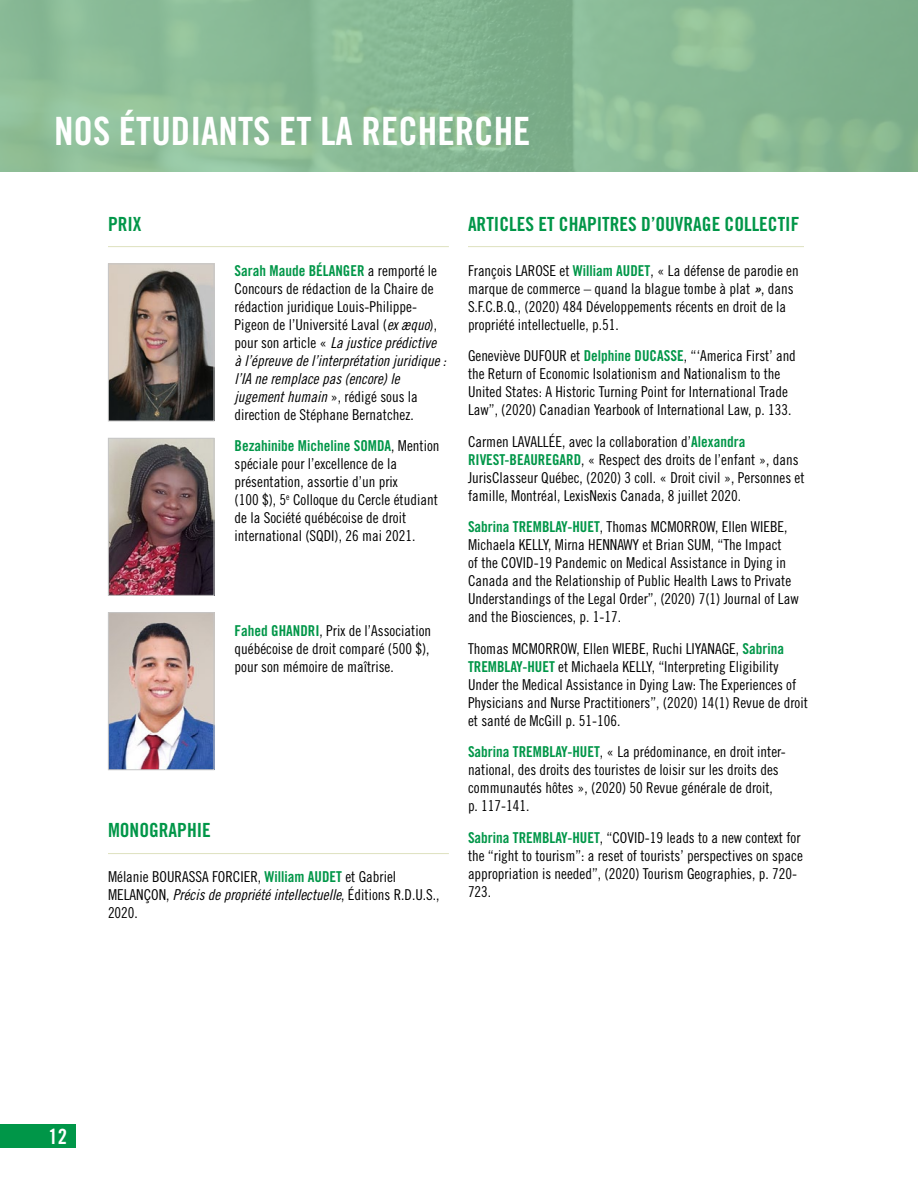
<style>
.page{position:relative;width:918px;height:1188px;background:#fff}
.page>*{position:absolute;margin:0;border:0;box-sizing:border-box;transform-origin:0 0}
.t1{font:39px "Trade Gothic Bold Cond Twenty";color:#fff}
.t2{font:21px "Trade Gothic Bold Cond Twenty";color:#fff}
.t3{font:19.5px "Trade Gothic Bold Cond Twenty";color:#009648}
.t4{font:15px/18px "Trade Gothic Cond Eighteen";color:#000}
.t5{font:15px/18px "Trade Gothic Cond Eighteen Obl";color:#000}
.t6{font:15px "Trade Gothic Bold Cond Twenty";color:#009648}
.s1{font-family:"Trade Gothic Cond Eighteen";color:#000}
.s2{font-family:"Trade Gothic Cond Eighteen Obl"}
.s3{font-family:"Trade Gothic Cond Eighteen"}
.s4{font-family:"Trade Gothic Bold Cond Twenty";color:#009648}
.s5{font-family:"Trade Gothic Bold Cond Twenty Obl"}
</style>
<div class="page">
<div style="left:0;top:1124px;width:76px;height:24px;background:#009648"></div>
<svg style="left:0;top:0;width:918px;height:172px;background:#88b994"></svg>
<hr style="left:108px;top:246px;width:341px;height:1px;background:#d8dcb3">
<hr style="left:468px;top:246px;width:336px;height:1px;background:#d8dcb3">
<hr style="left:108px;top:853px;width:341px;height:1px;background:#d8dcb3">
<img style="left:110px;top:266px;width:102px;height:153px">
<div style="left:108px;top:264px;width:106px;height:157px;border:1px solid #c6c6c6"></div>
<img style="left:110px;top:440px;width:102px;height:154px">
<div style="left:108px;top:438px;width:106px;height:158px;border:1px solid #c6c6c6"></div>
<img style="left:110px;top:614px;width:102px;height:154px">
<div style="left:108px;top:612px;width:106px;height:158px;border:1px solid #c6c6c6"></div>
<h1 class="t1" style="left:54px;top:108px;width:478px">NOS ÉTUDIANTS ET LA RECHERCHE</h1>
<h3 class="t3" style="left:108px;top:212px;width:35px">PRIX</h3>
<p class="t6" style="left:235px;top:261px;width:204px">Sarah Maude BÉLANGER <span class="s1">a remporté le</span></p>
<p class="t4" style="left:235px;top:279px;width:204px">Concours de rédaction de la Chaire de rédaction juridique Louis-Philippe-<br>Pigeon de l’Université Laval (<span class="s2">ex æquo</span>),</p>
<p class="t5" style="left:235px;top:333px;width:213px"><span class="s3">pour son article «</span> La justice prédictive à l’épreuve de l’interprétation juridique : l’IA ne remplace pas (encore) le jugement humain <span class="s3">», rédigé sous la</span></p>
<p class="t4" style="left:235px;top:405px;width:181px">direction de Stéphane Bernatchez.</p>
<p class="t6" style="left:235px;top:437px;width:206px">Bezahinibe Micheline SOMDA<span class="s1">, Mention</span></p>
<p class="t4" style="left:235px;top:455px;width:205px">spéciale pour l’excellence de la présentation, assortie d’un prix<br>(100 $), 5<sup>e</sup> Colloque du Cercle étudiant de la Société québécoise de droit international (SQDI), 26 mai 2021.</p>
<p class="t4" style="left:235px;top:621px;width:198px;text-align:justify"><span class="s4">Fahed GHANDRI</span>, Prix de l’Association québécoise de droit comparé (500 $), pour son mémoire de maîtrise.</p>
<h3 class="t3" style="left:108px;top:818px;width:104px">MONOGRAPHIE</h3>
<p class="t4" style="left:108px;top:868px;width:290px">Mélanie BOURASSA FORCIER, <span class="s4">William AUDET</span> et Gabriel</p>
<p class="t5" style="left:108px;top:886px;width:333px"><span class="s3">MELANÇON,</span> Précis de propriété intellectuelle<span class="s3">, Éditions R.D.U.S.,</span></p>
<p class="t4" style="left:108px;top:904px;width:31px">2020.</p>
<h3 class="t3" style="left:468px;top:212px;width:333px">ARTICLES ET CHAPITRES D’OUVRAGE COLLECTIF</h3>
<p class="t4" style="left:468px;top:261px;width:332px">François LAROSE et <span class="s4">William AUDET</span>, « La défense de parodie en marque de commerce – quand la blague tombe à plat <span class="s5">»</span>, dans S.F.C.B.Q., (2020) 484 Développements récents en droit de la propriété intellectuelle, p.51.</p>
<p class="t4" style="left:468px;top:347px;width:329px">Geneviève DUFOUR et <span class="s4">Delphine DUCASSE</span>, “‘America First’ and the Return of Economic Isolationism and Nationalism to the United States: A Historic Turning Point for International Trade Law”, (2020) Canadian Yearbook of International Law, p. 133.</p>
<p class="t4" style="left:468px;top:432px;width:338px">Carmen LAVALLÉE, avec la collaboration d’<span class="s4">Alexandra RIVEST‑BEAUREGARD</span>, « Respect des droits de l’enfant », dans JurisClasseur Québec, (2020) 3 coll. « Droit civil », Personnes et famille, Montréal, LexisNexis Canada, 8 juillet 2020.</p>
<p class="t4" style="left:468px;top:518px;width:332px"><span class="s4">Sabrina TREMBLAY‑HUET</span>, Thomas MCMORROW, Ellen WIEBE, Michaela KELLY, Mirna HENNAWY et Brian SUM, “The Impact<br>of the COVID-19 Pandemic on Medical Assistance in Dying in Canada and the Relationship of Public Health Laws to Private Understandings of the Legal Order”, (2020) 7(1) Journal of Law and the Biosciences, p. 1-17.</p>
<p class="t4" style="left:468px;top:639px;width:341px">Thomas MCMORROW, Ellen WIEBE, Ruchi LIYANAGE, <span class="s4">Sabrina TREMBLAY‑HUET</span> et Michaela KELLY, “Interpreting Eligibility Under the Medical Assistance in Dying Law: The Experiences of Physicians and Nurse Practitioners”, (2020) 14(1) Revue de droit et santé de McGill p. 51-106.</p>
<p class="t4" style="left:468px;top:743px;width:319px"><span class="s4">Sabrina TREMBLAY‑HUET</span>, « La prédominance, en droit inter&shy;national, des droits des touristes de loisir sur les droits des communautés hôtes », (2020) 50 Revue générale de droit, p. 117-141.</p>
<p class="t4" style="left:468px;top:828px;width:336px"><span class="s4">Sabrina TREMBLAY‑HUET</span>, “COVID-19 leads to a new context for the “right to tourism”: a reset of tourists’ perspectives on space appropriation is needed”, (2020) Tourism Geographies, p. 720- 723.</p>
<h2 class="t2" style="left:48px;top:1123px;width:20px">12</h2>
</div>
